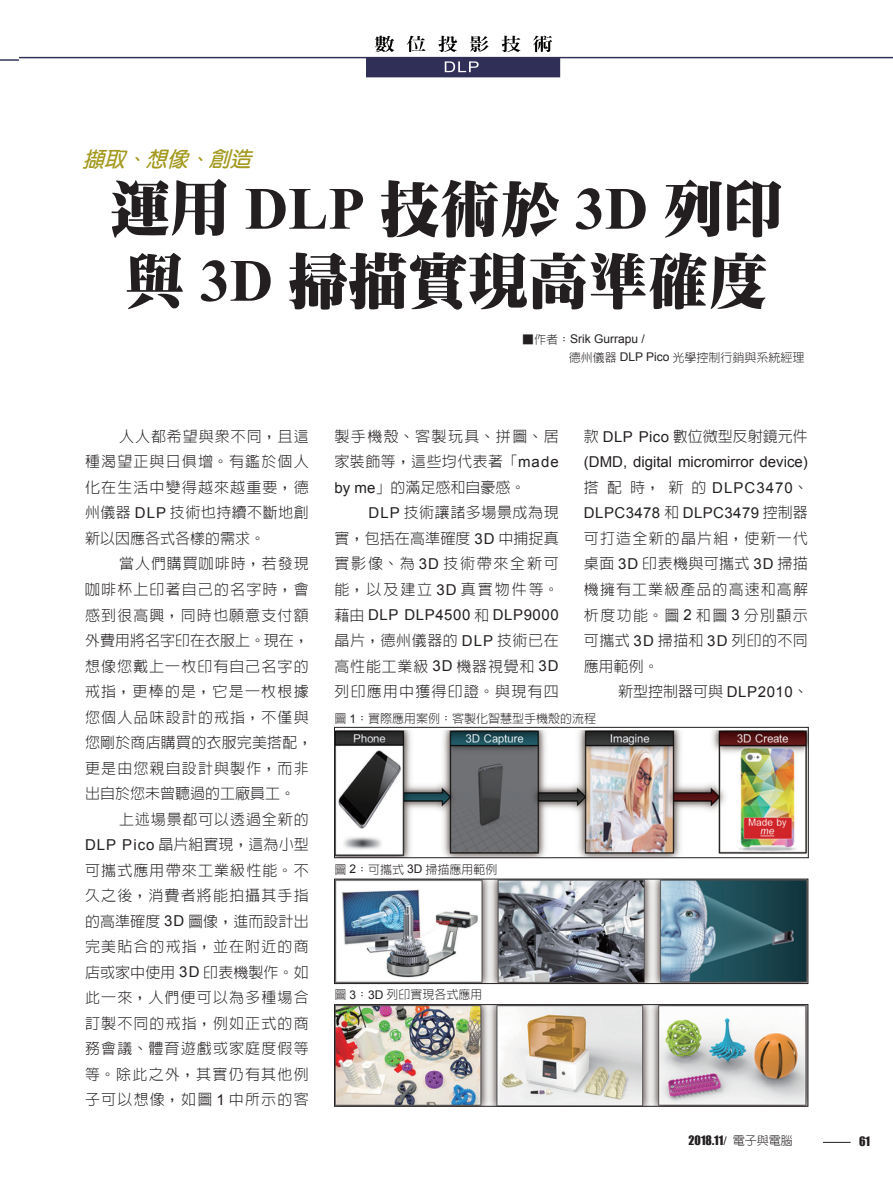
<style>
.page{position:relative;width:893px;height:1191px;background:#fff}
.page>*{position:absolute;margin:0;border:0;box-sizing:border-box;transform-origin:0 0}
.大標題{font:900 60px/72px "Inn Ming";color:#231f20}
._1級標題{font:italic 700 21px "Yen Round";color:#a3991e}
.說明文字{font:300 15px/25.5px "Lin Gothic";letter-spacing:.075em;color:#231f20;text-align:justify}
.說明文字-2{font:300 15px "Lin Gothic";color:#231f20}
.圖說{font:300 12px "Lin Gothic";color:#231f20}
.作者{font:300 12px "Lin Gothic";color:#231f20}
.作者-2{font:12px "Arial";color:#231f20}
.重點提示{font:12px "Impact";color:#231f20}
.s1{font-family:"Times New Roman";font-weight:700}
.s2{font-family:"Arial";font-weight:400}
.s3{font-family:"Lin Gothic";font-weight:300}
.s4{font-family:"Arial"}
.s5{font-family:"New Gothic";font-weight:300}
</style>
<div class="page">
<img style="left:19px;top:35px;width:874px;height:43px">
<img style="left:445px;top:61px;width:34px;height:11px">
<img style="left:375px;top:36px;width:19px;height:16px">
<svg style="left:823px;top:1142px;width:28px;height:1px"></svg>
<img style="left:0;top:59px;width:19px;height:2px">
<img style="left:336px;top:731px;width:470px;height:125px">
<div style="left:334px;top:727px;width:474px;height:131px;border:1px solid #231f20"></div>
<img style="left:336px;top:881px;width:470px;height:100px">
<img style="left:336px;top:1006px;width:470px;height:98px">
<div style="left:334px;top:1004px;width:474px;height:102px;border:1px solid #231f20"></div>
<div style="left:334px;top:879px;width:474px;height:104px;border:1px solid #231f20"></div>
<p class="_1級標題" style="left:83px;top:148px;width:175px">擷取、想像、創造</p>
<p class="大標題" style="left:110px;top:172px;width:675px">運用 <span class="s1">DLP</span> 技術於 <span class="s1">3D</span> 列印與 <span class="s1">3D</span> 掃描實現高準確度</p>
<p class="說明文字" style="left:85px;top:423px;width:225px;text-indent:34px">人人都希望與眾不同，且這種渴望正與日俱增。有鑑於個人化在生活中變得越來越重要，德州儀器 <span class="s2">DLP</span> 技術也持續不斷地創新以因應各式各樣的需求。</p>
<p class="說明文字" style="left:85px;top:551px;width:229px;text-align:left;text-indent:34px">當人們購買咖啡時，若發現咖啡杯上印著自己的名字時，會感到很高興，同時也願意支付額外費用將名字印在衣服上。現在，想像您戴上一枚印有自己名字的戒指，更棒的是，它是一枚根據您個人品味設計的戒指，不僅與您剛於商店購買的衣服完美搭配，更是由您親自設計與製作，而非出自於您未曾聽過的工廠員工。</p>
<p class="說明文字" style="left:85px;top:806px;width:225px;text-indent:34px">上述場景都可以透過全新的<span class="s2">DLP Pico</span> 晶片組實現，這為小型可攜式應用帶來工業級性能。不久之後，消費者將能拍攝其手指的高準確度 <span class="s2">3D</span> 圖像，進而設計出完美貼合的戒指，並在附近的商店或家中使用 <span class="s2">3D</span> 印表機製作。如此一來，人們便可以為多種場合訂製不同的戒指，例如正式的商務會議、體育遊戲或家庭度假等等。除此之外，其實仍有其他例子可以想像，如圖 <span class="s2">1</span> 中所示的客</p>
<p class="作者-2" style="left:522px;top:331px;width:124px"><span class="s3">■作者：</span>Srik Gurrapu /</p>
<p class="作者" style="left:569px;top:351px;width:237px">德州儀器 <span class="s2">DLP Pico</span> 光學控制行銷與系統經理</p>
<p class="說明文字" style="left:335px;top:423px;width:226px">製手機殼、客製玩具、拼圖、居家裝飾等，這些均代表著「<span class="s2">made by me</span>」的滿足感和自豪感。</p>
<p class="說明文字" style="left:335px;top:500px;width:226px;text-indent:34px"><span class="s2">DLP</span> 技術讓諸多場景成為現實，包括在高準確度 <span class="s2">3D</span> 中捕捉真實影像、為 <span class="s2">3D</span> 技術帶來全新可能，以及建立 <span class="s2">3D</span> 真實物件等。藉由 <span class="s2">DLP DLP4500</span> 和 <span class="s2">DLP9000</span>晶片，德州儀器的 <span class="s2">DLP</span> 技術已在高性能工業級 <span class="s2">3D</span> 機器視覺和 <span class="s2">3D</span>列印應用中獲得印證。與現有四</p>
<p class="說明文字" style="left:584px;top:423px;width:226px">款 <span class="s2">DLP Pico</span> 數位微型反射鏡元件<span class="s2">(DMD, digital micromirror device)</span>搭配時，新的 <span class="s2">DLPC3470</span>、<span class="s2">DLPC3478</span> 和 <span class="s2">DLPC3479</span> 控制器可打造全新的晶片組，使新一代桌面 <span class="s2">3D</span> 印表機與可攜式 <span class="s2">3D</span> 掃描機擁有工業級產品的高速和高解析度功能。圖 <span class="s2">2</span> 和圖 <span class="s2">3</span> 分別顯示可攜式 <span class="s2">3D</span> 掃描和 <span class="s2">3D</span> 列印的不同應用範例。</p>
<p class="說明文字-2" style="left:618px;top:684px;width:191px">新型控制器可與 <span class="s2">DLP2010</span>、</p>
<p class="圖說" style="left:334px;top:713px;width:263px">圖 <span class="s2">1</span>：實際應用案例：客製化智慧型手機殼的流程</p>
<p class="圖說" style="left:334px;top:863px;width:165px">圖 <span class="s2">2</span>：可攜式 <span class="s2">3D</span> 掃描應用範例</p>
<p class="圖說" style="left:334px;top:989px;width:150px">圖 <span class="s2">3</span>：<span class="s2">3D</span> 列印實現各式應用</p>
<p class="重點提示" style="left:689px;top:1131px;width:106px">2018.11<span class="s4">/</span> <span class="s5">電子與電腦</span></p>
<p class="重點提示" style="left:859px;top:1132px;width:13px">61</p>
</div>
